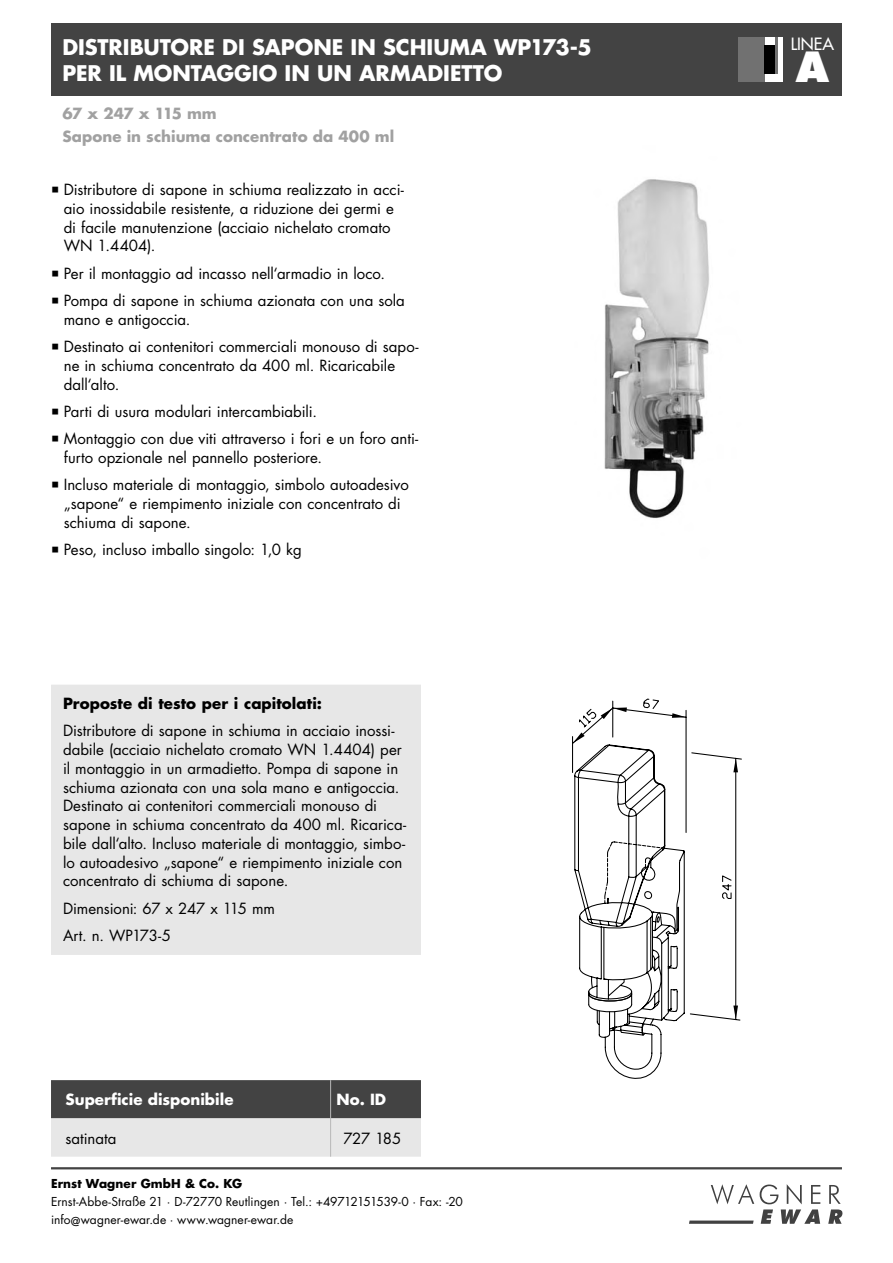
<style>
.page{position:relative;width:893px;height:1263px;background:#fff}
.page>*{position:absolute;margin:0;border:0;box-sizing:border-box;transform-origin:0 0}
.t1{font:800 40.5px "Futura Std";color:#fff}
.t2{font:700 21px/26.5px "Futura Std";color:#fff}
.t3{font:500 16.5px "Futura Std";letter-spacing:-.005em;color:#fff}
.t4{font:15px/18.8px "Futura Std";color:#000}
.t5{font:700 15px "Futura Std";color:#a1a1a1}
.t6{font:700 15px "Futura Std";letter-spacing:.005em;color:#fff}
.t7{font:700 15px "Futura Std";letter-spacing:-.045em;color:#a1a1a1}
.t8{font:12px/18px "Futura Std";color:#000}
.s1{font-weight:700}
</style>
<div class="page">
<svg style="left:689px;top:1184px;width:153px;height:40px"></svg>
<hr style="left:51px;top:1167px;width:791px;height:2px;background:#434343">
<div style="left:51px;top:23px;width:791px;height:73px;background:#434343"></div>
<svg style="left:572px;top:698px;width:170px;height:381px"></svg>
<svg style="left:588px;top:906px;width:74px;height:130px"></svg>
<svg style="left:733px;top:758px;width:5px;height:14px"></svg>
<svg style="left:733px;top:1005px;width:5px;height:14px"></svg>
<svg style="left:672px;top:713px;width:14px;height:5px"></svg>
<svg style="left:601px;top:707px;width:26px;height:12px"></svg>
<svg style="left:572px;top:732px;width:13px;height:11px"></svg>
<img style="left:604px;top:179px;width:105px;height:340px">
<svg style="left:51px;top:1080px;width:370px;height:77px;background:#969696"></svg>
<hr style="left:330px;top:1080px;width:1px;height:38px;background:#b8b8b8">
<hr style="left:330px;top:1118px;width:1px;height:39px;background:#b8b8b8">
<svg style="left:764px;top:37px;width:19px;height:45px"></svg>
<div style="left:738px;top:37px;width:26px;height:45px;background:#717171"></div>
<hr style="left:775px;top:37px;width:2px;height:36px;background:#717171">
<div style="left:764px;top:45px;width:11px;height:28px;background:#000"></div>
<div style="left:57px;top:691px;width:358px;height:258px;background:#e7e7e7"></div>
<div style="left:51px;top:685px;width:370px;height:270px;border:12px solid #e7e7e7"></div>
<p class="t2" style="left:63px;top:35px;width:531px">DISTRIBUTORE DI SAPONE IN SCHIUMA WP173-5<br>PER IL MONTAGGIO IN UN ARMADIETTO</p>
<p class="t3" style="left:791px;top:37px;width:45px">LINEA</p>
<p class="t1" style="left:796px;top:48px;width:35px">A</p>
<p class="t7" style="left:63px;top:106px;width:156px">67 x 247 x 115 mm</p>
<p class="t5" style="left:63px;top:129px;width:333px">Sapone in schiuma concentrato da 400 ml</p>
<p class="t4" style="left:64px;top:181px;width:342px">Distributore di sapone in schiuma realizzato in acci&shy;aio inossidabile resistente, a riduzione dei germi e di facile manutenzione (acciaio nichelato cromato WN 1.4404).</p>
<p class="t4" style="left:64px;top:261px;width:343px;line-height:27.3px">Per il montaggio ad incasso nell‘armadio in loco.<br>Pompa di sapone in schiuma azionata con una sola</p>
<p class="t4" style="left:64px;top:307px;width:356px;line-height:27.3px">mano e antigoccia.<br>Destinato ai contenitori commerciali monouso di sapo-</p>
<p class="t4" style="left:64px;top:357px;width:333px">ne in schiuma concentrato da 400 ml. Ricaricabile dall‘alto.</p>
<p class="t4" style="left:64px;top:399px;width:356px;line-height:27.3px">Parti di usura modulari intercambiabili.<br>Montaggio con due viti attraverso i fori e un foro anti-</p>
<p class="t4" style="left:64px;top:445px;width:347px;line-height:27.3px">furto opzionale nel pannello posteriore.<br>Incluso materiale di montaggio, simbolo autoadesivo</p>
<p class="t4" style="left:64px;top:495px;width:338px">„sapone“ e riempimento iniziale con concentrato di schiuma di sapone.</p>
<p class="t4" style="left:64px;top:541px;width:239px">Peso, incluso imballo singolo: 1,0 kg</p>
<p class="t4" style="left:63px;top:691px;width:333px;line-height:27.3px"><span class="s1">Proposte di testo per i capitolati:<br></span>Distributore di sapone in schiuma in acciaio inossi-</p>
<p class="t4" style="left:63px;top:741px;width:345px">dabile (acciaio nichelato cromato WN 1.4404) per il montaggio in un armadietto. Pompa di sapone in schiuma azionata con una sola mano e antigoccia.<br>Destinato ai contenitori commerciali monouso di sapone in schiuma concentrato da 400 ml. Ricarica&shy;bile dall‘alto. Incluso materiale di montaggio, simbo&shy;lo autoadesivo „sapone“ e riempimento iniziale con concentrato di schiuma di sapone.</p>
<p class="t4" style="left:63px;top:895px;width:214px;line-height:27.3px">Dimensioni: 67 x 247 x 115 mm<br>Art. n. WP173-5</p>
<p class="t6" style="left:65px;top:1093px;width:170px">Superficie disponibile</p>
<p class="t6" style="left:337px;top:1093px;width:51px">No. ID</p>
<p class="t4" style="left:65px;top:1130px;width:52px">satinata</p>
<p class="t4" style="left:343px;top:1130px;width:59px">727 185</p>
<p class="t8" style="left:51px;top:1175px;width:413px"><span class="s1">Ernst Wagner GmbH &amp; Co. KG<br></span>Ernst-Abbe-Straße 21 · D-72770 Reutlingen · Tel.: +49712151539-0 · Fax: -20 info@wagner-ewar.de · www.wagner-ewar.de</p>
</div>
